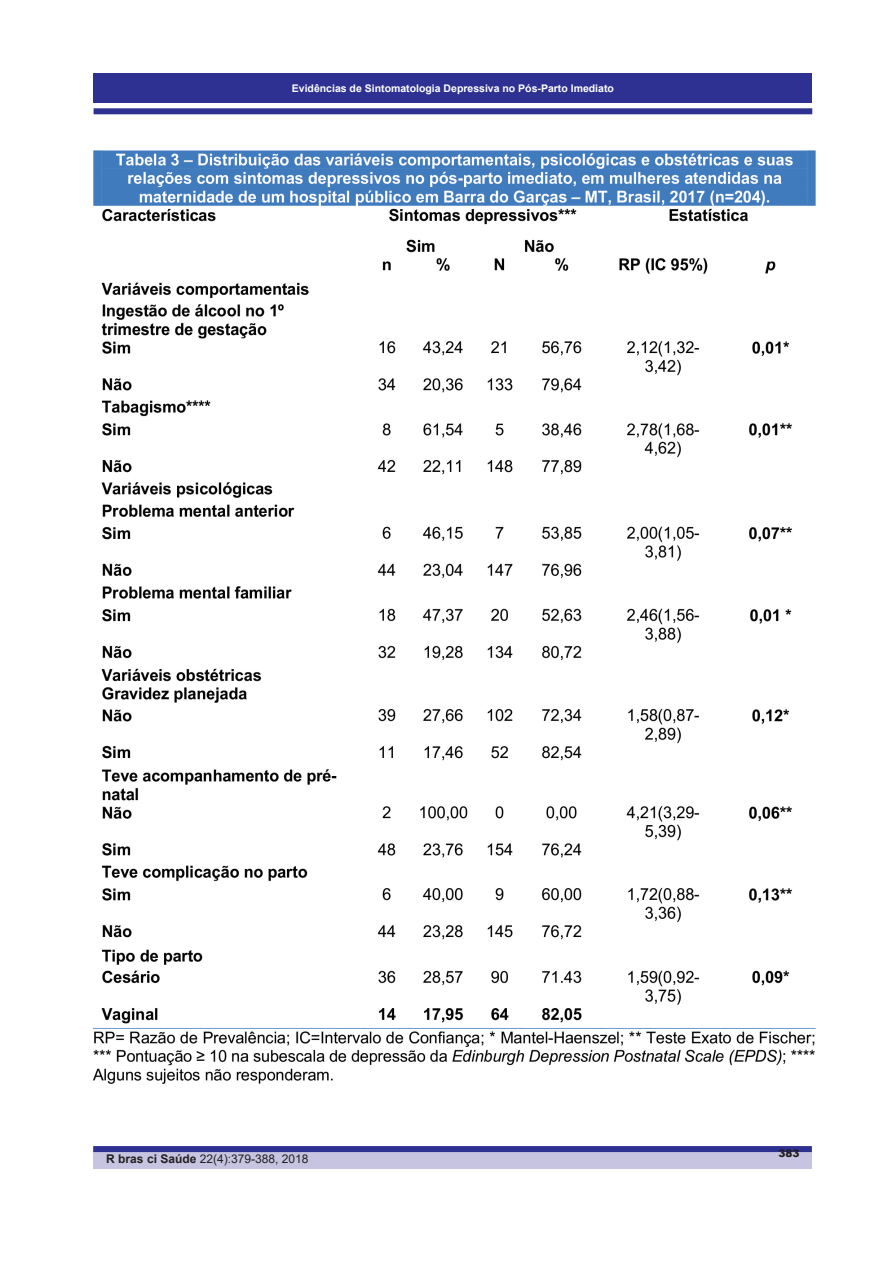
<style>
.page{position:relative;width:893px;height:1263px;background:#fff}
.page>*{position:absolute;margin:0;border:0;box-sizing:border-box;transform-origin:0 0}
.t1{font:12px "Arial";color:#231f20}
.t2{font:700 10.5px "Arial";color:#fff}
.t3{font:900 10.5px "Arial";color:#231f20}
.s1{font-weight:700}
</style>
<div class="page">
<div style="left:94px;top:1151px;width:718px;height:17px;background:#c6c4e1"></div>
<div style="left:94px;top:73px;width:718px;height:30px;background:#2e3092"></div>
<div style="left:94px;top:108px;width:718px;height:6px;background:#2e3092"></div>
<div style="left:93px;top:1146px;width:719px;height:6px;background:#2e3092"></div>
<img style="left:94px;top:150px;width:722px;height:934px">
<p class="t2" style="left:292px;top:81px;width:324px">Evidências de Sintomatologia Depressiva no Pós-Parto Imediato</p>
<p class="t1" style="left:106px;top:1150px;width:204px"><span class="s1">R bras ci Saúde</span> 22(4):379-388, 2018</p>
<p class="t3" style="left:778px;top:1146px;width:23px">383</p>
</div>
